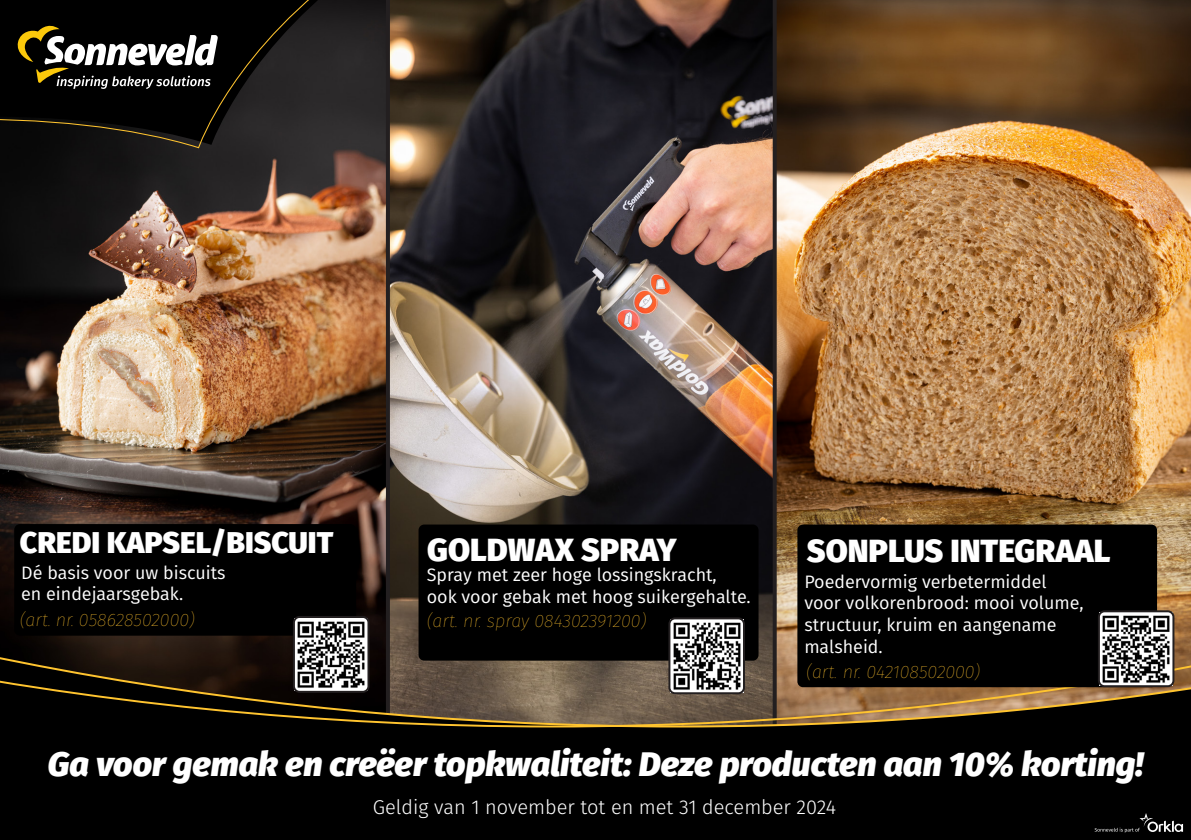
<style>
.page{position:relative;width:1191px;height:840px;background:#fff}
.page>*{position:absolute;margin:0;border:0;box-sizing:border-box;transform-origin:0 0}
.t1{font:italic 800 34px "Fira Sans";color:#fff}
.t2{font:800 32px "Fira Sans";color:#fff}
.t3{font:800 30px "Fira Sans";color:#fff}
.t4{font:300 20px "Fira Sans";color:#fff}
.t5{font:18px/21.6px "Fira Sans";color:#fff}
.t6{font:italic 100 18px "Fira Sans";color:#ffc42f}
</style>
<div class="page">
<img style="left:0;top:0;width:386px;height:604px">
<img style="left:390px;top:0;width:382px;height:604px">
<img style="left:776px;top:0;width:415px;height:604px">
<svg style="left:363px;top:0;width:9px;height:166px"></svg>
<svg style="left:0;top:0;width:363px;height:170px;background:#161413"></svg>
<svg style="left:18px;top:26px;width:200px;height:63px"></svg>
<hr style="left:386px;top:0;width:4px;height:839px;background:#231f20">
<svg style="left:772px;top:0;width:4px;height:604px;background:#2e2523"></svg>
<svg style="left:0;top:604px;width:1191px;height:235px;background:#1d160f"></svg>
<div style="left:14px;top:523px;width:342px;height:112px;background:#000;border-radius:6px"></div>
<img style="left:296px;top:618px;width:70px;height:71px">
<div style="left:293px;top:615px;width:76px;height:77px;border:2px solid #231f20;border-radius:6px"></div>
<div style="left:418px;top:524px;width:340px;height:136px;background:#000;border-radius:6px"></div>
<div style="left:797px;top:524px;width:360px;height:162px;background:#000;border-radius:6px"></div>
<svg style="left:1094px;top:812px;width:89px;height:20px;background:#212121"></svg>
<img style="left:671px;top:620px;width:71px;height:70px">
<div style="left:668px;top:617px;width:77px;height:76px;border:2px solid #231f20;border-radius:6px"></div>
<img style="left:1100px;top:613px;width:71px;height:70px">
<div style="left:1097px;top:610px;width:77px;height:76px;border:2px solid #231f20;border-radius:6px"></div>
<p class="t3" style="left:20px;top:515px;width:315px">CREDI KAPSEL/BISCUIT</p>
<p class="t2" style="left:427px;top:521px;width:251px">GOLDWAX SPRAY</p>
<p class="t2" style="left:807px;top:522px;width:305px">SONPLUS INTEGRAAL</p>
<p class="t5" style="left:21px;top:561px;width:206px">Dé basis voor uw biscuits en eindejaarsgebak.</p>
<p class="t5" style="left:427px;top:563px;width:325px">Spray met zeer hoge lossingskracht, ook voor gebak met hoog suikergehalte.</p>
<p class="t5" style="left:804px;top:570px;width:281px">Poedervormig verbetermiddel voor volkorenbrood: mooi volume, structuur, kruim en aangename malsheid.</p>
<p class="t6" style="left:20px;top:606px;width:177px">(art. nr. 058628502000)</p>
<p class="t6" style="left:427px;top:608px;width:221px">(art. nr. spray 084302391200)</p>
<p class="t6" style="left:806px;top:659px;width:176px">(art. nr. 042108502000)</p>
<p class="t1" style="left:48px;top:733px;width:1097px">Ga voor gemak en creëer topkwaliteit: Deze producten aan 10% korting!</p>
<p class="t4" style="left:373px;top:792px;width:465px">Geldig van 1 november tot en met 31 december 2024</p>
</div>
